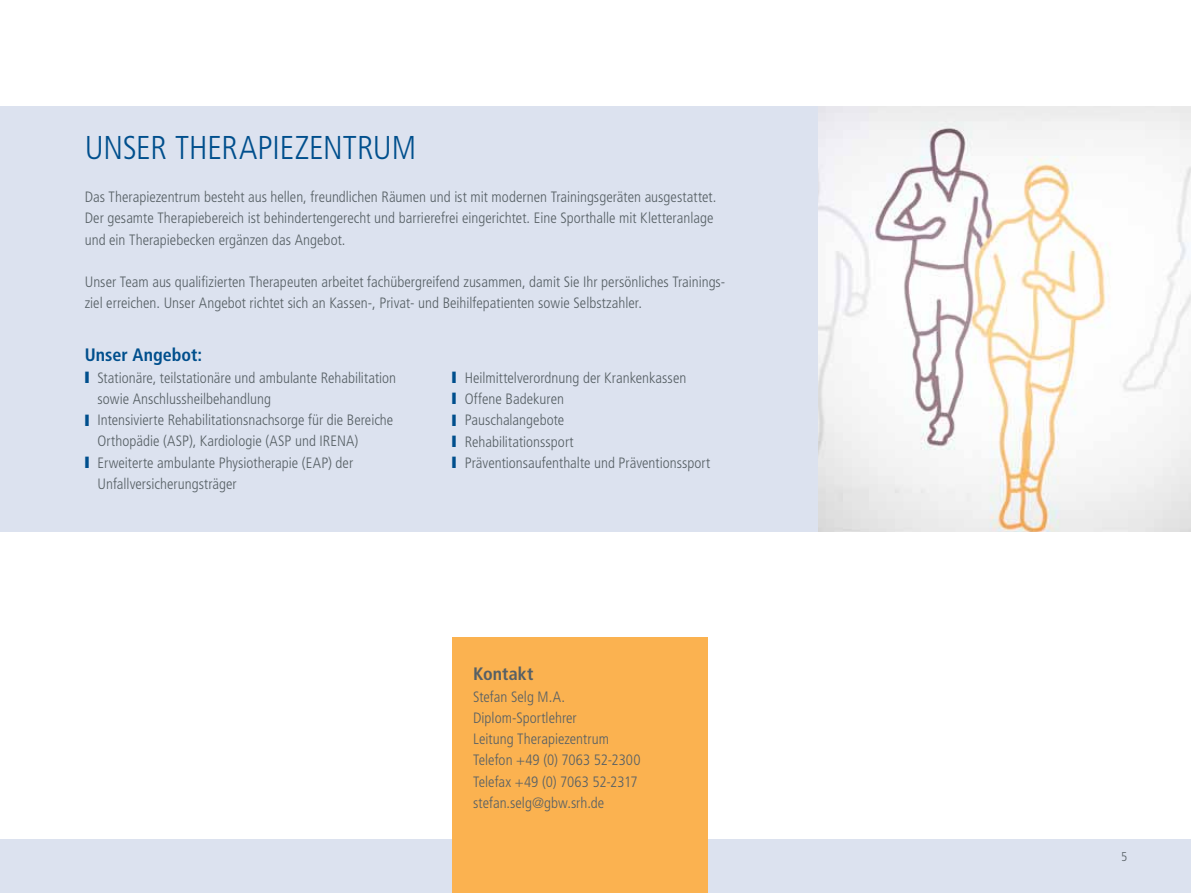
<style>
.page{position:relative;width:1191px;height:893px;background:#fff}
.page>*{position:absolute;margin:0;border:0;box-sizing:border-box;transform-origin:0 0}
.t1{font:300 condensed 33px "Frutiger LT Std";letter-spacing:-.005em;color:#004f8d}
.t2{font:700 condensed 18px "Frutiger LT Std";color:#004f8d}
.t3{font:700 condensed 18px "Frutiger LT Std";letter-spacing:.005em;color:#576065}
.t4{font:300 condensed 15px/21.3px "Frutiger LT Std";color:#576065}
.t5{font:300 condensed 12.75px "Frutiger LT Std";color:#576065}
.s1{color:#004f8d}
</style>
<div class="page">
<div style="left:0;top:106px;width:819px;height:425px;background:#dce2ef"></div>
<img style="left:819px;top:106px;width:372px;height:425px">
<div style="left:0;top:840px;width:1191px;height:53px;background:#dce2ef"></div>
<div style="left:452px;top:638px;width:255px;height:255px;background:#fbb250"></div>
<h1 class="t1" style="left:85px;top:129px;width:327px">Unser Therapiezentrum</h1>
<p class="t4" style="left:85px;top:186px;width:633px">Das Therapiezentrum besteht aus hellen, freundlichen Räumen und ist mit modernen Trainingsgeräten ausgestattet.<br>Der gesamte Therapiebereich ist behindertengerecht und barrierefrei eingerichtet. Eine Sporthalle mit Kletteranlage und ein Therapiebecken ergänzen das Angebot.</p>
<p class="t4" style="left:85px;top:271px;width:642px">U nser Team aus qualifizierten Therapeuten arbeitet fachübergreifend zusammen, damit Sie Ihr persönliches Trainings&shy;ziel erreichen. U nser Angebot richtet sich an Kassen-, Privat- und Beihilfepatienten sowie Selbstzahler.</p>
<p class="t2" style="left:85px;top:344px;width:119px">Unser Angebot:</p>
<p class="t4" style="left:85px;top:367px;width:313px"><span class="s1">❙</span> Stationäre, teilstationäre und ambulante Rehabilitation</p>
<p class="t4" style="left:97px;top:388px;width:175px">sowie Anschlussheilbehandlung</p>
<p class="t4" style="left:85px;top:410px;width:310px"><span class="s1">❙</span> Intensivierte Rehabilitationsnachsorge für die Bereiche</p>
<p class="t4" style="left:97px;top:431px;width:262px">Orthopädie (ASP), Kardiologie (ASP und IRENA)</p>
<p class="t4" style="left:85px;top:452px;width:270px"><span class="s1">❙</span> Erweiterte ambulante Physiotherapie (EAP) der</p>
<p class="t4" style="left:85px;top:473px;width:154px">U nfallversicherungsträger</p>
<p class="t4" style="left:452px;top:367px;width:260px"><span class="s1">❙</span> Heilmittelverordnung der Krankenkassen<br><span class="s1">❙</span> Offene Badekuren<br><span class="s1">❙</span> Pauschalangebote<br><span class="s1">❙</span> Rehabilitationssport<br><span class="s1">❙</span> Präventionsaufenthalte und Präventionssport</p>
<p class="t3" style="left:473px;top:663px;width:62px">Kontakt</p>
<p class="t4" style="left:473px;top:686px;width:169px">Stefan Selg M.A.<br>Diplom-Sportlehrer<br>Leitung Therapiezentrum<br>Telefon +49 (0) 7063 52-2300<br>Telefax +49 (0) 7063 52-2317 stefan.selg@gbw.srh.de</p>
<p class="t5" style="left:1121px;top:849px;width:8px">5</p>
</div>
